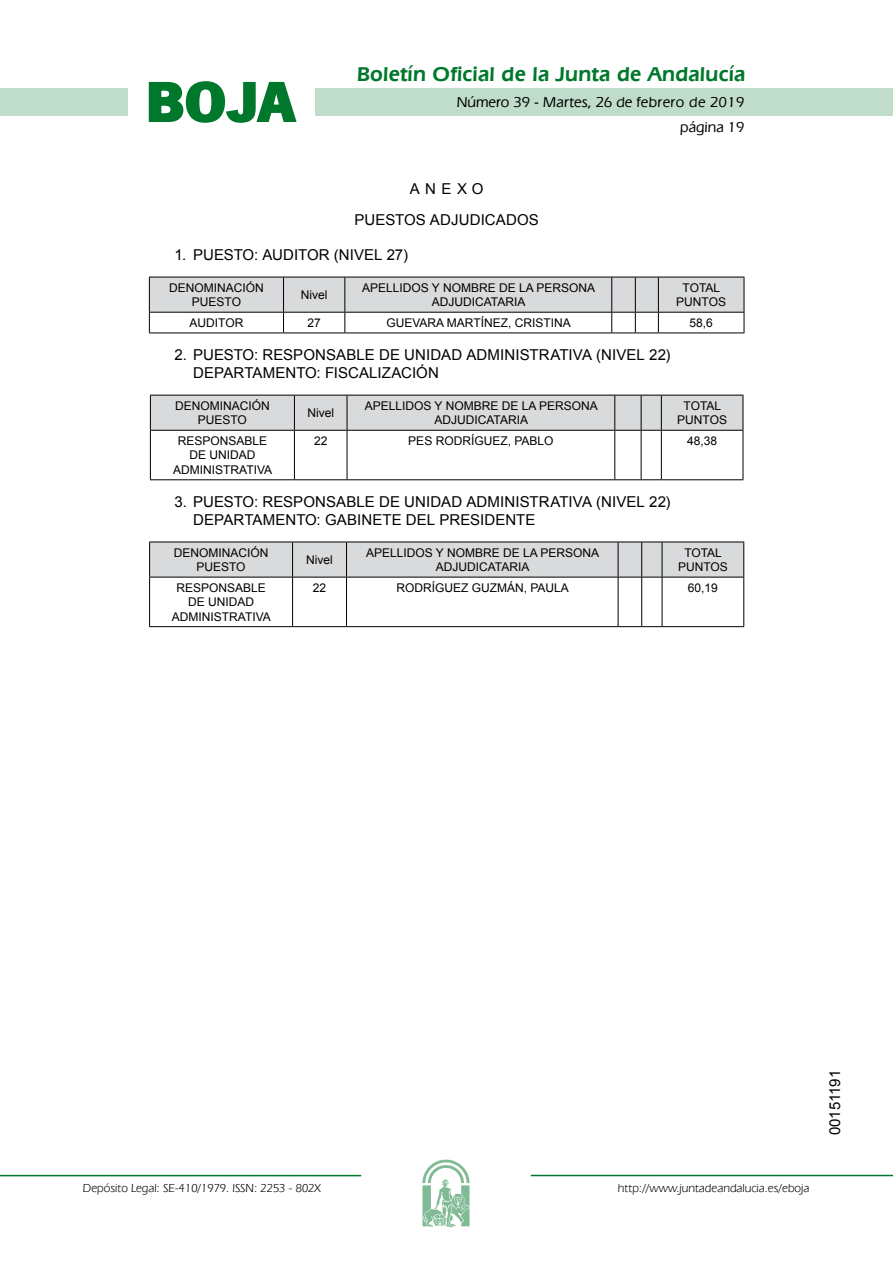
<style>
.page{position:relative;width:893px;height:1263px;background:#fff}
.page>*{position:absolute;margin:0;border:0;box-sizing:border-box;transform-origin:0 0}
.t1{font:700 57.75px "News Got T";color:#00782c;scale:1.14 1}
.t2{font:600 21px "Eras IT Cby BT";letter-spacing:.01em;color:#00782c}
.t3{font:15px/18px "Arial";letter-spacing:.005em;color:#000}
.t4{font:500 15px/24.5px "Eras IT Cby BT";color:#000;text-align:right}
.t5{font:12px/14.4px "Arial";color:#000;text-align:center}
.t6{font:12px "Eras IT Cby BT";color:#000}
</style>
<div class="page">
<div style="left:315px;top:88px;width:577px;height:28px;background:#bfddca"></div>
<div style="left:0;top:88px;width:128px;height:28px;background:#bfddca"></div>
<hr style="left:0;top:1175px;width:361px;height:1px;background:#00782c">
<svg style="left:422px;top:1159px;width:47px;height:68px"></svg>
<hr style="left:531px;top:1175px;width:361px;height:1px;background:#00782c">
<svg style="left:148px;top:81px;width:149px;height:42px"></svg>
<svg style="left:149px;top:277px;width:595px;height:57px"></svg>
<hr style="left:658px;top:333px;width:86px;height:1px;background:#000">
<hr style="left:150px;top:431px;width:1px;height:48px;background:#000">
<hr style="left:294px;top:431px;width:1px;height:48px;background:#000">
<hr style="left:346px;top:431px;width:1px;height:48px;background:#000">
<hr style="left:614px;top:431px;width:1px;height:48px;background:#000">
<svg style="left:150px;top:395px;width:593px;height:36px;background:#cdcecf"></svg>
<hr style="left:640px;top:431px;width:1px;height:48px;background:#000">
<hr style="left:661px;top:430px;width:82px;height:1px;background:#000">
<hr style="left:661px;top:431px;width:1px;height:48px;background:#000">
<hr style="left:742px;top:431px;width:1px;height:48px;background:#000">
<hr style="left:150px;top:479px;width:144px;height:1px;background:#000">
<hr style="left:294px;top:479px;width:53px;height:1px;background:#000">
<hr style="left:347px;top:479px;width:267px;height:1px;background:#000">
<svg style="left:614px;top:479px;width:47px;height:1px"></svg>
<hr style="left:661px;top:479px;width:82px;height:1px;background:#000">
<hr style="left:149px;top:542px;width:1px;height:35px;background:#000">
<hr style="left:743px;top:542px;width:1px;height:35px;background:#000">
<hr style="left:149px;top:577px;width:1px;height:49px;background:#000">
<hr style="left:292px;top:577px;width:1px;height:49px;background:#000">
<hr style="left:346px;top:577px;width:1px;height:49px;background:#000">
<hr style="left:617px;top:577px;width:1px;height:49px;background:#000">
<svg style="left:150px;top:542px;width:593px;height:36px;background:#cecfd0"></svg>
<hr style="left:641px;top:577px;width:1px;height:49px;background:#000">
<hr style="left:662px;top:577px;width:82px;height:1px;background:#000">
<hr style="left:661px;top:577px;width:1px;height:49px;background:#000">
<hr style="left:743px;top:577px;width:1px;height:49px;background:#000">
<hr style="left:149px;top:626px;width:143px;height:1px;background:#000">
<hr style="left:292px;top:626px;width:54px;height:1px;background:#000">
<hr style="left:346px;top:626px;width:272px;height:1px;background:#000">
<svg style="left:618px;top:626px;width:44px;height:1px"></svg>
<hr style="left:662px;top:626px;width:82px;height:1px;background:#000">
<h1 class="t1" style="left:145px;top:68px;width:133px">BOJA</h1>
<h2 class="t2" style="left:357px;top:62px;width:390px">Boletín Oficial de la Junta de Andalucía</h2>
<p class="t4" style="left:457px;top:90px;width:289px">Número 39 - Martes, 26 de febrero de 2019 página 19</p>
<p class="t3" style="left:354px;top:173px;width:185px;line-height:30.8px;text-align:center">ANEXO<br>PUESTOS ADJUDICADOS</p>
<p class="t3" style="left:174px;top:246px;width:235px">1. PUESTO: AUDITOR (NIVEL 27)</p>
<p class="t5" style="left:169px;top:281px;width:96px">DENOMINACIÓN<br>PUESTO</p>
<p class="t5" style="left:301px;top:288px;width:28px">Nivel</p>
<p class="t5" style="left:362px;top:281px;width:234px">APELLIDOS Y NOMBRE DE LA PERSONA<br>ADJUDICATARIA</p>
<p class="t5" style="left:676px;top:281px;width:51px">TOTAL<br>PUNTOS</p>
<p class="t5" style="left:189px;top:316px;width:55px">AUDITOR</p>
<p class="t5" style="left:307px;top:316px;width:15px">27</p>
<p class="t5" style="left:386px;top:316px;width:186px">GUEVARA MARTÍNEZ, CRISTINA</p>
<p class="t5" style="left:689px;top:316px;width:25px">58,6</p>
<p class="t3" style="left:193px;top:346px;width:479px;text-indent:-19px">2. PUESTO: RESPONSABLE DE UNIDAD ADMINISTRATIVA (NIVEL 22)<br>DEPARTAMENTO: FISCALIZACIÓN</p>
<p class="t5" style="left:175px;top:399px;width:96px">DENOMINACIÓN<br>PUESTO</p>
<p class="t5" style="left:307px;top:406px;width:28px">Nivel</p>
<p class="t5" style="left:365px;top:399px;width:234px">APELLIDOS Y NOMBRE DE LA PERSONA<br>ADJUDICATARIA</p>
<p class="t5" style="left:677px;top:399px;width:51px">TOTAL<br>PUNTOS</p>
<p class="t5" style="left:173px;top:434px;width:100px">RESPONSABLE<br>DE UNIDAD<br>ADMINISTRATIVA</p>
<p class="t5" style="left:314px;top:434px;width:15px">22</p>
<p class="t5" style="left:408px;top:434px;width:147px">PES RODRÍGUEZ, PABLO</p>
<p class="t5" style="left:687px;top:434px;width:32px">48,38</p>
<p class="t3" style="left:193px;top:492px;width:479px;text-indent:-19px">3. PUESTO: RESPONSABLE DE UNIDAD ADMINISTRATIVA (NIVEL 22)<br>DEPARTAMENTO: GABINETE DEL PRESIDENTE</p>
<p class="t5" style="left:174px;top:545px;width:96px">DENOMINACIÓN<br>PUESTO</p>
<p class="t5" style="left:306px;top:553px;width:28px">Nivel</p>
<p class="t5" style="left:366px;top:545px;width:234px">APELLIDOS Y NOMBRE DE LA PERSONA<br>ADJUDICATARIA</p>
<p class="t5" style="left:678px;top:545px;width:51px">TOTAL<br>PUNTOS</p>
<p class="t5" style="left:172px;top:581px;width:100px">RESPONSABLE<br>DE UNIDAD<br>ADMINISTRATIVA</p>
<p class="t5" style="left:313px;top:581px;width:15px">22</p>
<p class="t5" style="left:396px;top:581px;width:174px">RODRÍGUEZ GUZMÁN, PAULA</p>
<p class="t5" style="left:688px;top:581px;width:32px">60,19</p>
<p class="t6" style="left:83px;top:1181px;width:239px">Depósito Legal: SE-410/1979. ISSN: 2253 - 802X</p>
<p class="t6" style="left:618px;top:1181px;width:193px">http://www.juntadeandalucia.es/eboja</p>
<p class="t3" style="left:826px;top:1135px;width:67px;rotate:-90deg">00151191</p>
</div>
